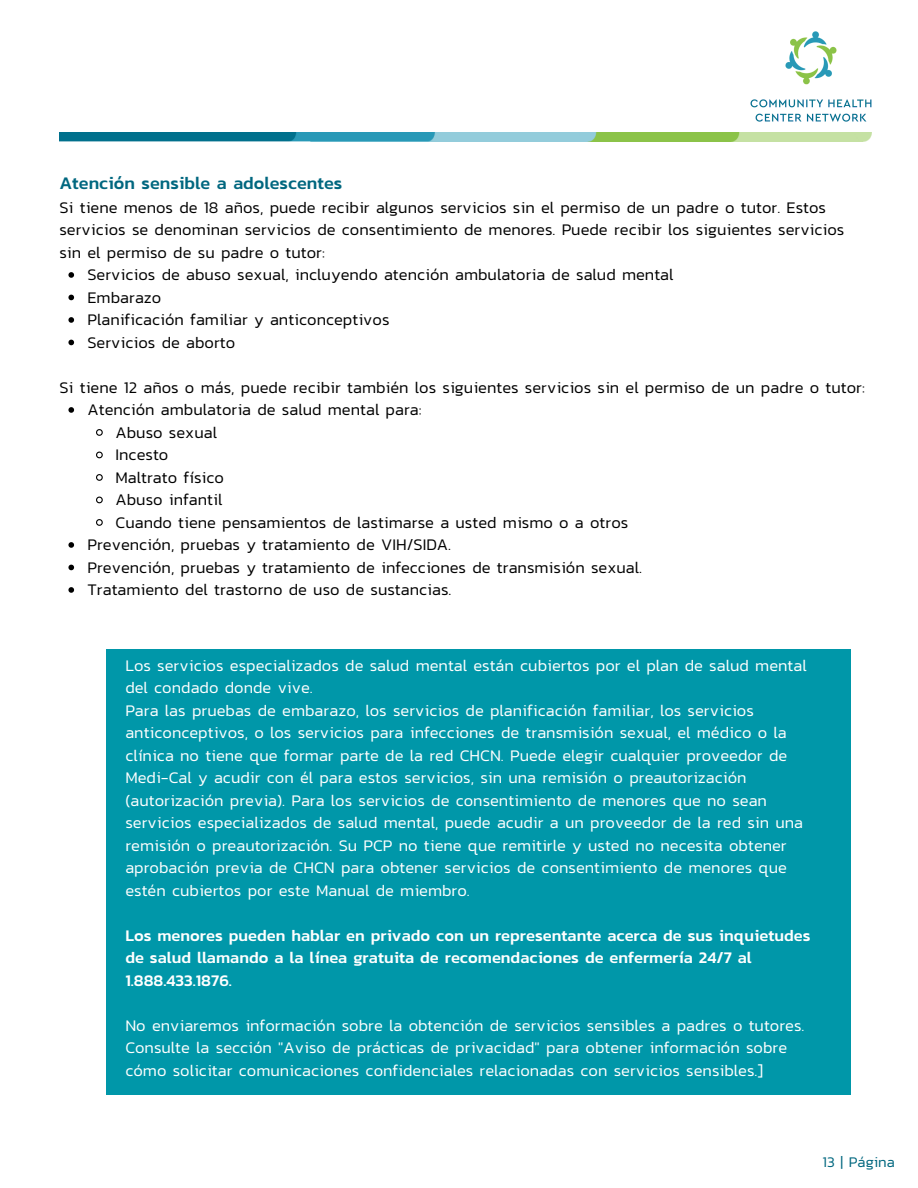
<style>
.page{position:relative;width:918px;height:1188px;background:#fff}
.page>*{position:absolute;margin:0;border:0;box-sizing:border-box;transform-origin:0 0}
.t1{font:500 18px "Kanit";color:#00677f}
.t2{font:300 16.5px/22.5px "Kanit";color:#fff}
.t3{font:300 16.5px/22.5px "Kanit";color:#000}
.t4{font:500 16.5px/22.5px "Kanit";color:#fff}
.t5{font:300 15px "Kanit";color:#00677f}
</style>
<div class="page">
<img style="left:59px;top:132px;width:813px;height:9px">
<img style="left:750px;top:32px;width:122px;height:90px">
<svg style="left:68px;top:272px;width:6px;height:6px"></svg>
<svg style="left:68px;top:295px;width:6px;height:5px"></svg>
<svg style="left:68px;top:317px;width:6px;height:6px"></svg>
<svg style="left:68px;top:340px;width:6px;height:5px"></svg>
<svg style="left:68px;top:407px;width:6px;height:6px"></svg>
<svg style="left:96px;top:429px;width:7px;height:7px"></svg>
<svg style="left:96px;top:451px;width:7px;height:8px"></svg>
<svg style="left:96px;top:474px;width:7px;height:7px"></svg>
<svg style="left:96px;top:496px;width:7px;height:8px"></svg>
<svg style="left:96px;top:519px;width:7px;height:7px"></svg>
<svg style="left:68px;top:542px;width:6px;height:6px"></svg>
<svg style="left:68px;top:565px;width:6px;height:5px"></svg>
<svg style="left:68px;top:587px;width:6px;height:6px"></svg>
<div style="left:106px;top:650px;width:745px;height:445px;background:#0097a9"></div>
<p class="t1" style="left:59px;top:169px;width:284px">Atención sensible a adolescentes</p>
<p class="t3" style="left:59px;top:195px;width:787px">Si tiene menos de 18 años, puede recibir algunos servicios sin el permiso de un padre o tutor. Estos servicios se denominan servicios de consentimiento de menores. Puede recibir los siguientes servicios sin el permiso de su padre o tutor:</p>
<p class="t3" style="left:87px;top:263px;width:588px">Servicios de abuso sexual, incluyendo atención ambulatoria de salud mental</p>
<p class="t3" style="left:87px;top:285px;width:75px">Embarazo</p>
<p class="t3" style="left:87px;top:308px;width:304px">Planificación familiar y anticonceptivos</p>
<p class="t3" style="left:87px;top:330px;width:149px">Servicios de aborto</p>
<p class="t3" style="left:59px;top:375px;width:807px">Si tiene 12 años o más, puede recibir también los siguientes servicios sin el permiso de un padre o tutor:</p>
<p class="t3" style="left:87px;top:398px;width:336px">Atención ambulatoria de salud mental para:</p>
<p class="t3" style="left:116px;top:420px;width:103px">Abuso sexual</p>
<p class="t3" style="left:116px;top:443px;width:54px">Incesto</p>
<p class="t3" style="left:116px;top:465px;width:110px">Maltrato físico</p>
<p class="t3" style="left:116px;top:488px;width:108px">Abuso infantil</p>
<p class="t3" style="left:116px;top:510px;width:514px">Cuando tiene pensamientos de lastimarse a usted mismo o a otros</p>
<p class="t3" style="left:87px;top:533px;width:365px">Prevención, pruebas y tratamiento de VIH/SIDA.</p>
<p class="t3" style="left:87px;top:555px;width:556px">Prevención, pruebas y tratamiento de infecciones de transmisión sexual.</p>
<p class="t3" style="left:87px;top:578px;width:365px">Tratamiento del trastorno de uso de sustancias.</p>
<p class="t2" style="left:125px;top:654px;width:683px">Los servicios especializados de salud mental están cubiertos por el plan de salud mental del condado donde vive.</p>
<p class="t2" style="left:125px;top:699px;width:679px">Para las pruebas de embarazo, los servicios de planificación familiar, los servicios anticonceptivos, o los servicios para infecciones de transmisión sexual, el médico o la clínica no tiene que formar parte de la red CHCN. Puede elegir cualquier proveedor de Medi-Cal y acudir con él para estos servicios, sin una remisión o preautorización (autorización previa). Para los servicios de consentimiento de menores que no sean servicios especializados de salud mental, puede acudir a un proveedor de la red sin una remisión o preautorización. Su PCP no tiene que remitirle y usted no necesita obtener aprobación previa de CHCN para obtener servicios de consentimiento de menores que estén cubiertos por este Manual de miembro.</p>
<p class="t4" style="left:125px;top:924px;width:687px">Los menores pueden hablar en privado con un representante acerca de sus inquietudes de salud llamando a la línea gratuita de recomendaciones de enfermería 24/7 al<br>1.888.433.1876.</p>
<p class="t2" style="left:125px;top:1014px;width:681px">No enviaremos información sobre la obtención de servicios sensibles a padres o tutores.<br>Consulte la sección "Aviso de prácticas de privacidad" para obtener información sobre cómo solicitar comunicaciones confidenciales relacionadas con servicios sensibles.]</p>
<p class="t5" style="left:822px;top:1151px;width:74px">13 | Página</p>
</div>
